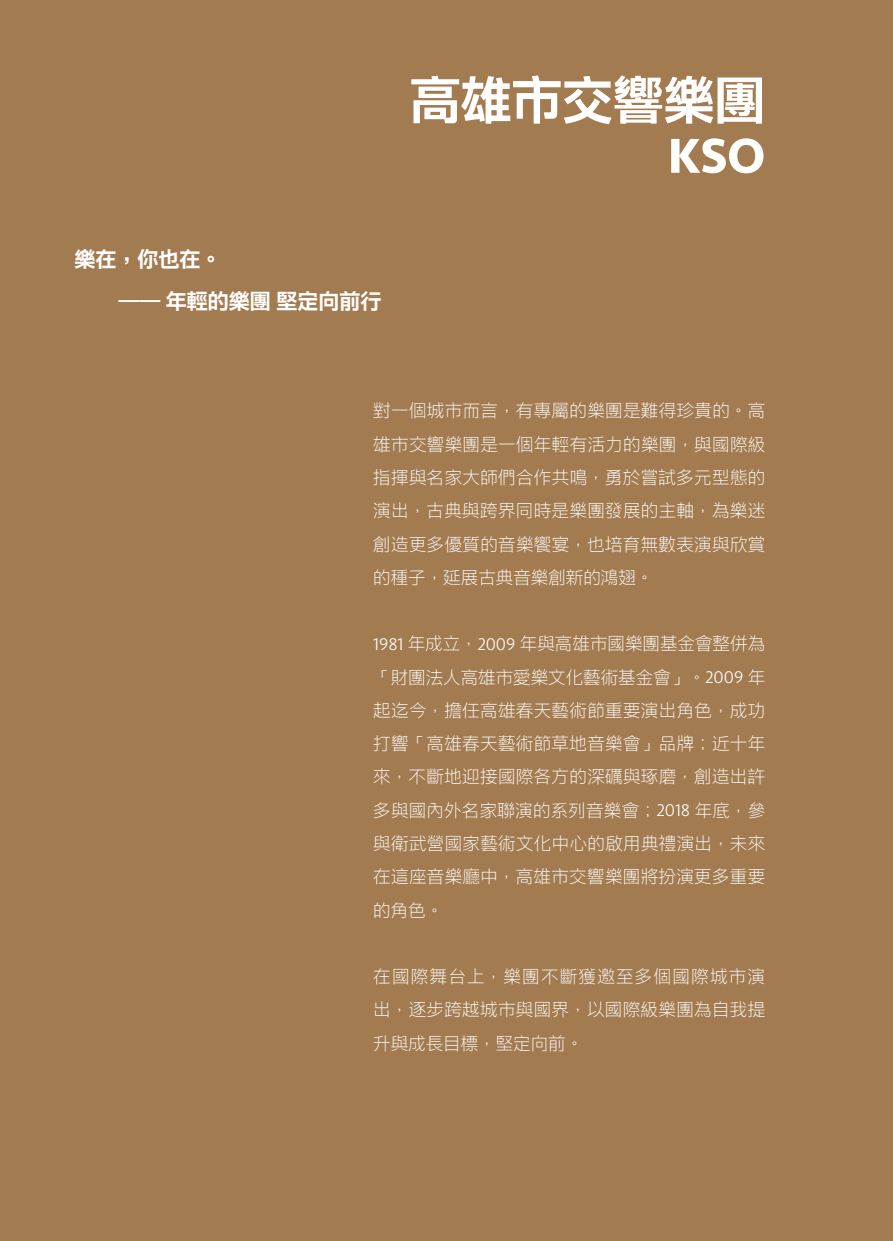
<style>
.page{position:relative;width:893px;height:1241px;background:#fff}
.page>*{position:absolute;margin:0;border:0;box-sizing:border-box;transform-origin:0 0}
.t1{font:800 50.75px "ARUD Jing Xi Hei E1 B5 HK";color:#fff}
.t2{font:700 50.75px "Seravek";color:#fff}
.t3{font:800 21px/42px "ARUD Jing Xi Hei E1 B5 HK";color:#fff}
.t4{font:300 17.5px/33.2px "ARUD Jing Xi Hei E1 B5 HK";letter-spacing:.02em;color:#fff;text-align:justify}
.s1{font-family:"Seravek"}
</style>
<div class="page">
<div style="left:0;top:0;width:893px;height:1240px;background:#a37b50"></div>
<p class="t3" style="left:118px;top:238px;width:265px;text-indent:-44px">樂在，你也在。<br>—— 年輕的樂團 堅定向前行</p>
<h1 class="t1" style="left:410px;top:70px;width:357px">高雄市交響樂團</h1>
<h1 class="t2" style="left:668px;top:115px;width:99px">KSO</h1>
<p class="t4" style="left:373px;top:395px;width:394px">對一個城市而言，有專屬的樂團是難得珍貴的。高雄市交響樂團是一個年輕有活力的樂團，與國際級指揮與名家大師們合作共鳴，勇於嘗試多元型態的演出，古典與跨界同時是樂團發展的主軸，為樂迷創造更多優質的音樂饗宴，也培育無數表演與欣賞的種子，延展古典音樂創新的鴻翅。</p>
<p class="t4" style="left:373px;top:627px;width:394px"><span class="s1">1981</span> 年成立，<span class="s1">2009</span> 年與高雄市國樂團基金會整併為「財團法人高雄市愛樂文化藝術基金會」。<span class="s1">2009</span> 年起迄今，擔任高雄春天藝術節重要演出角色，成功打響「高雄春天藝術節草地音樂會」品牌；近十年來，不斷地迎接國際各方的深礪與琢磨，創造出許多與國內外名家聯演的系列音樂會；<span class="s1">2018</span> 年底，參與衛武營國家藝術文化中心的啟用典禮演出，未來在這座音樂廳中，高雄市交響樂團將扮演更多重要的角色。</p>
<p class="t4" style="left:373px;top:960px;width:393px">在國際舞台上，樂團不斷獲邀至多個國際城市演出，逐步跨越城市與國界，以國際級樂團為自我提升與成長目標，堅定向前。</p>
</div>
